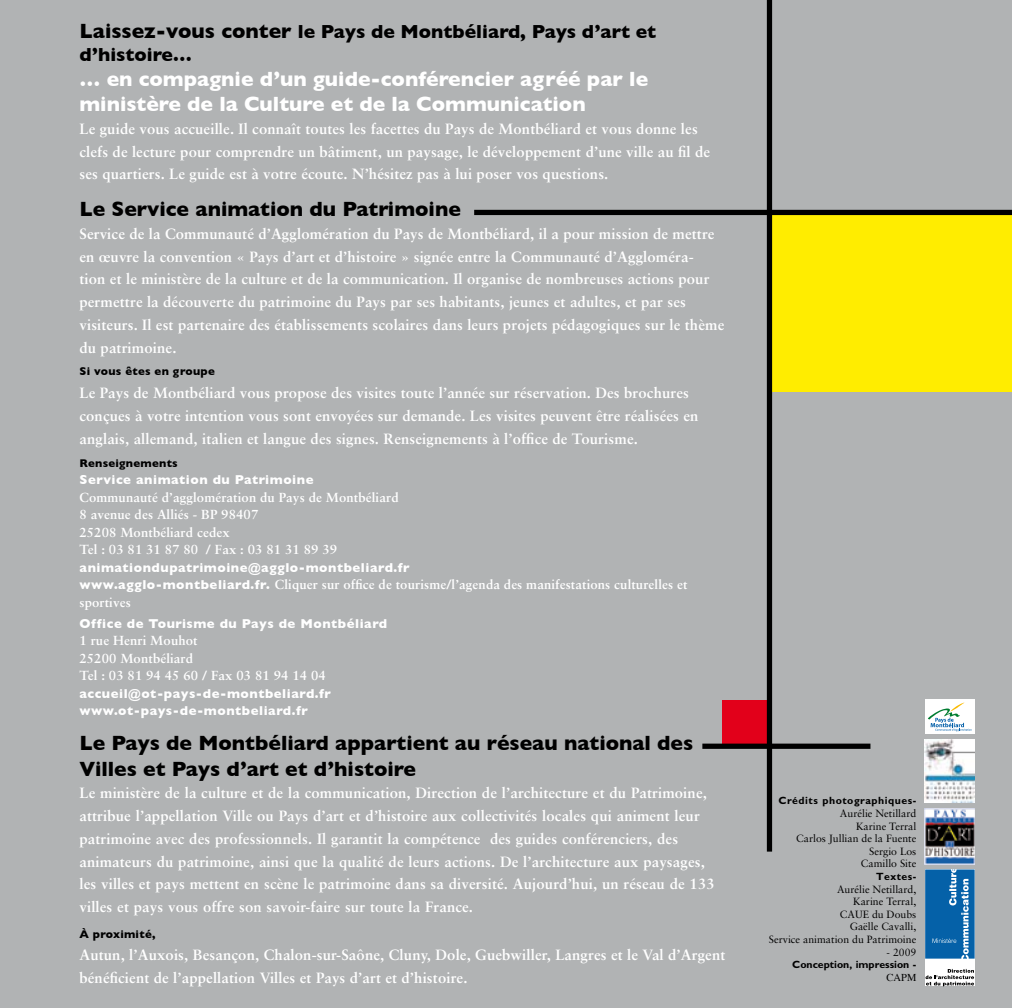
<style>
.page{position:relative;width:1012px;height:1008px;background:#fff}
.page>*{position:absolute;margin:0;border:0;box-sizing:border-box;transform-origin:0 0}
.t1{font:700 21px/25.2px "Gill Sans";color:#000}
.t2{font:700 21px/25.2px "Gill Sans";color:#fff}
.t3{font:700 19.25px/23.1px "Gill Sans";color:#000}
.t4{font:700 14.88px/22.8px "Sabon";letter-spacing:.01em;color:#fff}
.t5{font:700 13.12px/17.5px "Sabon";letter-spacing:.01em;color:#fff}
.t6{font:700 13.12px/17.5px "Gill Sans";letter-spacing:.04em;color:#fff}
.t7{font:700 11.38px "Gill Sans";letter-spacing:.025em;color:#000}
.t8{font:10.5px/12.6px "Sabon";color:#000;text-align:right}
.t9{font:700 10.5px "M Gill Sans";letter-spacing:.05em;color:#000}
.t10{font:700 10.5px "M Gill Sans";color:#000}
.t11{font:10.5px "Times";color:#000}
.s1{font-size:21px}
.s2{font-family:"Gill Sans"}
</style>
<div class="page">
<div style="left:0;top:0;width:1012px;height:1007px;background:#b1b3b4"></div>
<div style="left:926px;top:869px;width:49px;height:116px;background:#fff"></div>
<img style="left:925px;top:808px;width:50px;height:56px">
<svg style="left:925px;top:869px;width:50px;height:89px;background:#2173b1"></svg>
<svg style="left:925px;top:968px;width:49px;height:17px"></svg>
<div style="left:925px;top:699px;width:50px;height:34px;background:#fff"></div>
<svg style="left:928px;top:702px;width:44px;height:29px"></svg>
<img style="left:925px;top:739px;width:50px;height:63px">
<div style="left:722px;top:699px;width:47px;height:47px;background:#e2001a"></div>
<div style="left:770px;top:215px;width:242px;height:177px;background:#ffed00"></div>
<div style="left:767px;top:0;width:5px;height:851px;background:#000"></div>
<div style="left:474px;top:210px;width:538px;height:5px;background:#000"></div>
<div style="left:702px;top:743px;width:168px;height:5px;background:#000"></div>
<p class="t3" style="left:79px;top:19px;width:578px"><span class="s1">Laissez-vous conter</span> le Pays de Montbéliard, Pays d’art et d’histoire…</p>
<h1 class="t2" style="left:79px;top:66px;width:570px">… en compagnie d’un guide-conférencier agréé par le ministère de la Culture et de la Communication</h1>
<p class="t4" style="left:79px;top:117px;width:632px">Le guide vous accueille. Il connaît toutes les facettes du Pays de Montbéliard et vous donne les clefs de lecture pour comprendre un bâtiment, un paysage, le développement d’une ville au fil de ses quartiers. Le guide est à votre écoute. N’hésitez pas à lui poser vos questions.</p>
<h1 class="t1" style="left:79px;top:196px;width:383px">Le Service animation du Patrimoine</h1>
<p class="t4" style="left:79px;top:222px;width:646px">Service de la Communauté d’Agglomération du Pays de Montbéliard, il a pour mission de mettre en œuvre la convention « Pays d’art et d’histoire » signée entre la Communauté d’Aggloméra-<br>tion et le ministère de la culture et de la communication. Il organise de nombreuses actions pour permettre la découverte du patrimoine du Pays par ses habitants, jeunes et adultes, et par ses visiteurs. Il est partenaire des établissements scolaires dans leurs projets pédagogiques sur le thème du patrimoine.</p>
<p class="t7" style="left:79px;top:365px;width:137px">Si vous êtes en groupe</p>
<p class="t4" style="left:79px;top:381px;width:620px">Le Pays de Montbéliard vous propose des visites toute l’année sur réservation. Des brochures conçues à votre intention vous sont envoyées sur demande. Les visites peuvent être réalisées en anglais, allemand, italien et langue des signes. Renseignements à l’office de Tourisme.</p>
<p class="t7" style="left:79px;top:456px;width:100px">Renseignements</p>
<p class="t6" style="left:79px;top:470px;width:236px">Service animation du Patrimoine</p>
<p class="t5" style="left:79px;top:487px;width:321px">Communauté d’agglomération du Pays de Montbéliard 8 avenue des Alliés - BP 98407<br>25208 Montbéliard cedex<br>Tel : 03 81 31 87 80 / Fax : 03 81 31 89 39</p>
<p class="t6" style="left:79px;top:558px;width:332px">animationdupatrimoine@agglo-montbeliard.fr</p>
<p class="t5" style="left:79px;top:575px;width:610px"><span class="s2">www.agglo-montbeliard.fr.</span> Cliquer sur office de tourisme/l’agenda des manifestations culturelles et sportives</p>
<p class="t6" style="left:79px;top:614px;width:309px">Office de Tourisme du Pays de Montbéliard</p>
<p class="t5" style="left:79px;top:631px;width:248px">1 rue Henri Mouhot<br>25200 Montbéliard<br>Tel : 03 81 94 45 60 / Fax 03 81 94 14 04</p>
<p class="t6" style="left:79px;top:684px;width:253px">accueil@ot-pays-de-montbeliard.fr www.ot-pays-de-montbeliard.fr</p>
<h1 class="t1" style="left:79px;top:730px;width:615px">Le Pays de Montbéliard appartient au réseau national des<br>Villes et Pays d’art et d’histoire</h1>
<p class="t4" style="left:79px;top:781px;width:637px">Le ministère de la culture et de la communication, Direction de l’architecture et du Patrimoine, attribue l’appellation Ville ou Pays d’art et d’histoire aux collectivités locales qui animent leur patrimoine avec des professionnels. Il garantit la compétence des guides conférenciers, des animateurs du patrimoine, ainsi que la qualité de leurs actions. De l’architecture aux paysages, les villes et pays mettent en scène le patrimoine dans sa diversité. Aujourd’hui, un réseau de 133 villes et pays vous offre son savoir-faire sur toute la France.</p>
<p class="t7" style="left:79px;top:926px;width:78px">À proximité,</p>
<p class="t4" style="left:79px;top:942px;width:647px">Autun, l’Auxois, Besançon, Chalon-sur-Saône, Cluny, Dole, Guebwiller, Langres et le Val d’Argent bénéficient de l’appellation Villes et Pays d’art et d’histoire.</p>
<p class="t9" style="left:778px;top:794px;width:139px">Crédits photographiques‑</p>
<p class="t8" style="left:796px;top:806px;width:122px">Aurélie Netillard<br>Karine Terral<br>Carlos Jullian de la Fuente<br>Sergio Los<br>Camillo Site</p>
<p class="t9" style="left:876px;top:870px;width:42px">Textes‑</p>
<p class="t8" style="left:769px;top:882px;width:149px">Aurélie Netillard,<br>Karine Terral,<br>CAUE du Doubs<br>Gaëlle Cavalli,<br>Service animation du Patrimoine</p>
<p class="t8" style="left:887px;top:945px;width:31px">- 2009</p>
<p class="t10" style="left:792px;top:958px;width:125px">Conception, impression -</p>
<p class="t11" style="left:887px;top:967px;width:31px">CAPM</p>
</div>
